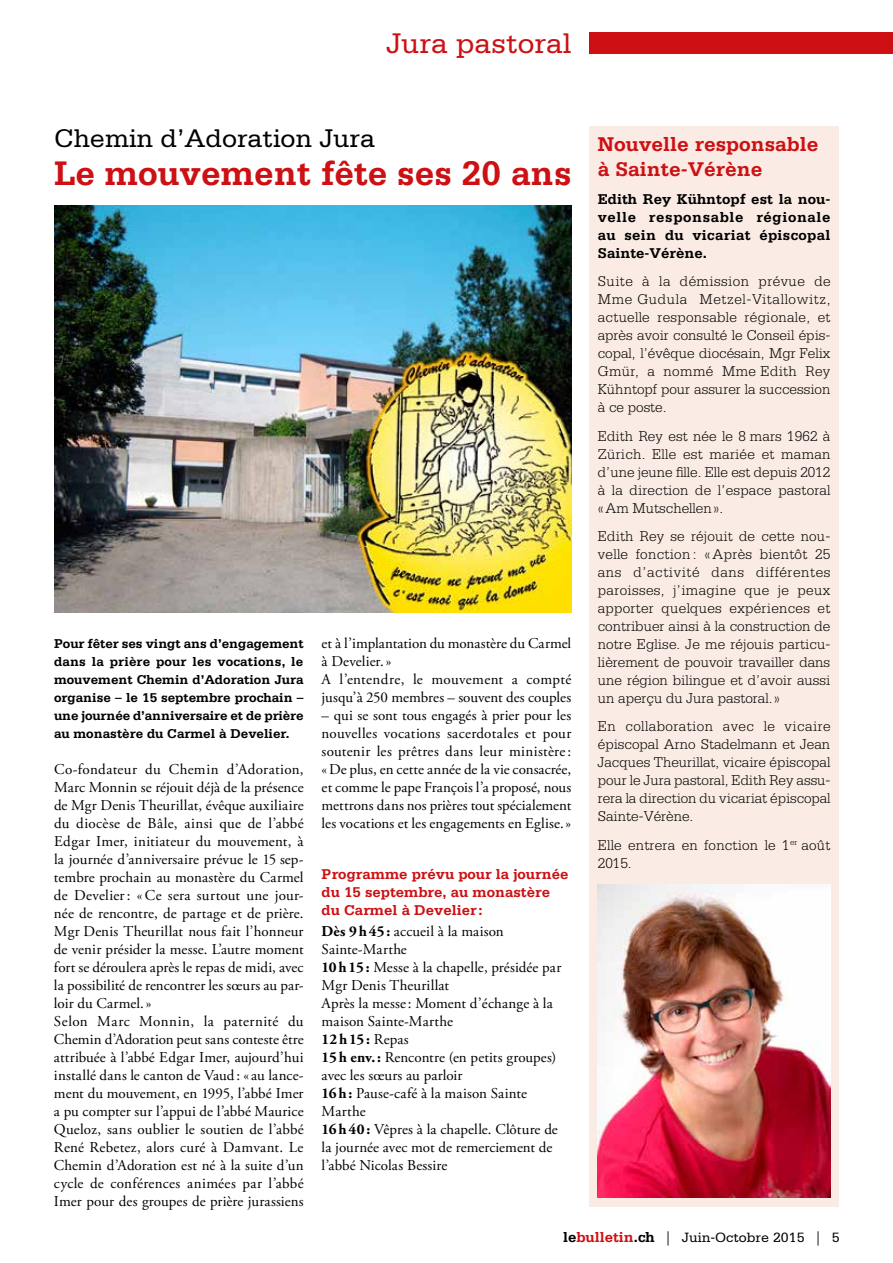
<style>
.page{position:relative;width:893px;height:1263px;background:#fff}
.page>*{position:absolute;margin:0;border:0;box-sizing:border-box;transform-origin:0 0}
.t1{font:700 36px "Serifa";color:#cd1013}
.t2{font:30px "Serifa";color:#cd1013}
.t3{font:27px "Serifa";color:#000}
.t4{font:700 21px/25.2px "Serifa";color:#cd1013}
.t5{font:15px/18px "Adobe Garamond Pro";letter-spacing:.01em;color:#000}
.t6{font:300 15px/18px "Serifa";color:#000;text-align:justify}
.t7{font:700 15px/18px "Serifa";letter-spacing:.02em;color:#000;text-align:justify}
.t8{font:700 15px/18px "Serifa";color:#cd1013}
.t9{font:14.25px "Serifa";color:#000}
.t10{font:700 13.5px/18px "Serifa";color:#000;text-align:justify}
.s1{font-weight:700}
.s2{font-weight:700;font-size:15px}
.s3{font-weight:700;font-size:15px;color:#cd1013}
.s4{font-family:"Adobe Garamond Pro"}
</style>
<div class="page">
<div style="left:589px;top:33px;width:304px;height:21px;background:#cd1013"></div>
<div style="left:589px;top:126px;width:250px;height:1080px;background:#faebe4"></div>
<img style="left:598px;top:885px;width:232px;height:312px">
<img style="left:54px;top:205px;width:517px;height:407px">
<h2 class="t2" style="left:386px;top:27px;width:187px">Jura pastoral</h2>
<h3 class="t3" style="left:54px;top:123px;width:323px">Chemin d’Adoration Jura</h3>
<h1 class="t1" style="left:54px;top:152px;width:519px">Le mouvement fête ses 20 ans</h1>
<p class="t10" style="left:54px;top:634px;width:251px">Pour fêter ses vingt ans d’engagement dans la prière pour les vocations, le mouvement Chemin d’Adoration Jura organise – le 15 septembre prochain – une journée d’anniversaire et de prière au monastère du Carmel à Develier.</p>
<p class="t5" style="left:54px;top:761px;width:251px">Co-fondateur du Chemin d’Adoration, Marc Monnin se réjouit déjà de la présence de Mgr Denis Theurillat, évêque auxiliaire du diocèse de Bâle, ainsi que de l’abbé Edgar Imer, initiateur du mouvement, à la journée d’anniversaire prévue le 15 sep&shy;tembre prochain au monastère du Carmel de Develier: «Ce sera surtout une jour&shy;née de rencontre, de partage et de prière.<br>Mgr Denis Theurillat nous fait l’honneur de venir présider la messe. L’autre moment fort se déroulera après le repas de midi, avec la possibilité de rencontrer les sœurs au par&shy;loir du Carmel.»<br>Selon Marc Monnin, la paternité du Chemin d’Adoration peut sans conteste être attribuée à l’abbé Edgar Imer, aujourd’hui installé dans le canton de Vaud: « au lance&shy;ment du mouvement, en 1995, l’abbé Imer a pu compter sur l’appui de l’abbé Maurice Queloz, sans oublier le soutien de l’abbé René Rebetez, alors curé à Damvant. Le Chemin d’Adoration est né à la suite d’un cycle de conférences animées par l’abbé Imer pour des groupes de prière jurassiens</p>
<p class="t5" style="left:322px;top:635px;width:251px">et à l’implantation du monastère du Carmel à Develier.»<br>A l’entendre, le mouvement a compté jusqu’à 250 membres – souvent des couples</p>
<p class="t5" style="left:322px;top:707px;width:251px;text-align:justify">– qui se sont tous engagés à prier pour les nouvelles vocations sacerdotales et pour soutenir les prêtres dans leur ministère: «De plus, en cette année de la vie consacrée, et comme le pape François l’a proposé, nous mettrons dans nos prières tout spécialement les vocations et les engagements en Eglise.»</p>
<p class="t8" style="left:322px;top:865px;width:248px">Programme prévu pour la journée du 15 septembre, au monastère du Carmel à Develier :</p>
<p class="t5" style="left:322px;top:923px;width:241px"><span class="s1">Dès 9h45:</span> accueil à la maison<br>Sainte-Marthe<br><span class="s1">10h15:</span> Messe à la chapelle, présidée par<br>Mgr Denis Theurillat<br>Après la messe: Moment d’échange à la maison Sainte-Marthe<br><span class="s1">12h15:</span> Repas<br><span class="s1">15h env.:</span> Rencontre (en petits groupes) avec les sœurs au parloir<br><span class="s1">16h:</span> Pause-café à la maison Sainte<br>Marthe<br><span class="s1">16h40:</span> Vêpres à la chapelle. Clôture de la journée avec mot de remerciement de l’abbé Nicolas Bessire</p>
<h3 class="t4" style="left:598px;top:131px;width:222px">Nouvelle responsable à Sainte-Vérène</h3>
<p class="t7" style="left:598px;top:190px;width:234px">Edith Rey Kühntopf est la nou&shy;velle responsable régionale au sein du vicariat épiscopal Sainte-Vérène.</p>
<p class="t6" style="left:598px;top:272px;width:234px">Suite à la démission prévue de Mme Gudula Metzel-Vitallowitz, actuelle responsable régionale, et après avoir consulté le Conseil épis&shy;copal, l’évêque diocésain, Mgr Felix Gmür, a nommé Mme Edith Rey Kühntopf pour assurer la succession à ce poste.</p>
<p class="t6" style="left:598px;top:427px;width:234px">Edith Rey est née le 8 mars 1962 à Zürich. Elle est mariée et maman d’une jeune fille. Elle est depuis 2012 à la direction de l’espace pastoral «Am Mutschellen».</p>
<p class="t6" style="left:598px;top:527px;width:234px">Edith Rey se réjouit de cette nou&shy;velle fonction : « Après bientôt 25 ans d’activité dans différentes paroisses, j’imagine que je peux apporter quelques expériences et contribuer ainsi à la construction de notre Eglise. Je me réjouis particu&shy;lièrement de pouvoir travailler dans une région bilingue et d’avoir aussi un aperçu du Jura pastoral.»</p>
<p class="t6" style="left:598px;top:717px;width:234px">En collaboration avec le vicaire épiscopal Arno Stadelmann et Jean Jacques Theurillat, vicaire épiscopal pour le Jura pastoral, Edith Rey assu&shy;rera la direction du vicariat épiscopal Sainte-Vérène.</p>
<p class="t6" style="left:598px;top:835px;width:234px">Elle entrera en fonction le 1<sup>er</sup> août<br>2015.</p>
<p class="t9" style="left:563px;top:1230px;width:278px"><span class="s2">le</span><span class="s3">bulletin</span><span class="s2">.ch</span> <span class="s4">|</span> Juin-Octobre 2015 <span class="s4">|</span> 5</p>
</div>
